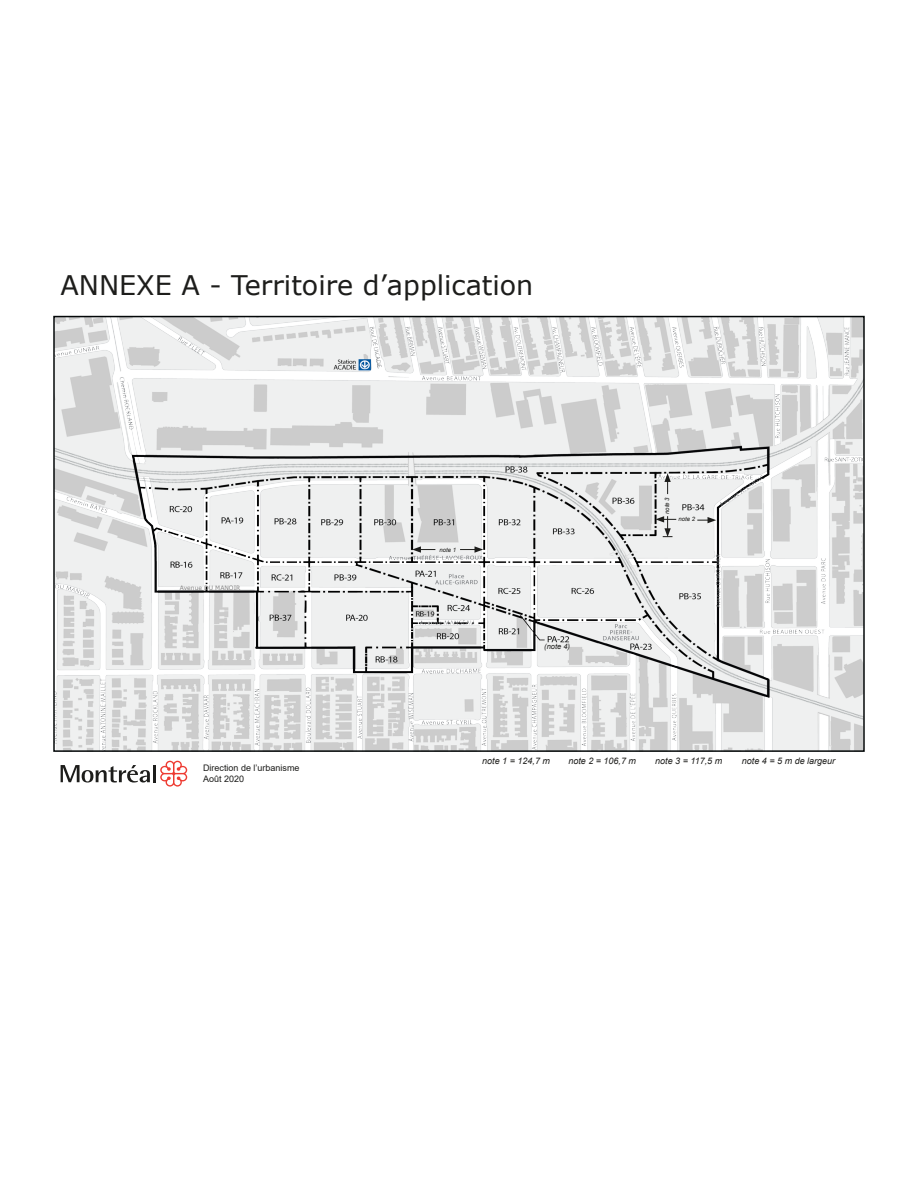
<style>
.page{position:relative;width:918px;height:1188px;background:#fff}
.page>*{position:absolute;margin:0;border:0;box-sizing:border-box;transform-origin:0 0}
.t1{font:27px "Verdana";color:#1d1d1b}
.t2{font:italic 9px "Arial";color:#1d1d1b}
.t3{font:9px/10.8px "Arial";color:#1d1d1b}
.t4{font:italic 7.5px "Arial";color:#1d1d1b}
.t5{font:italic 6px "Arial";color:#1d1d1b}
.t6{font:6px "Verdana";color:#808080}
</style>
<div class="page">
<img style="left:56px;top:319px;width:806px;height:430px">
<div style="left:53px;top:316px;width:812px;height:436px;border:2px solid #030708"></div>
<svg style="left:61px;top:765px;width:89px;height:18px"></svg>
<hr style="left:153px;top:765px;width:3px;height:17px;background:#1d1d1b">
<svg style="left:160px;top:761px;width:27px;height:26px"></svg>
<svg style="left:664px;top:473px;width:7px;height:21px"></svg>
<svg style="left:655px;top:516px;width:21px;height:21px"></svg>
<svg style="left:697px;top:517px;width:19px;height:6px"></svg>
<svg style="left:412px;top:546px;width:23px;height:7px"></svg>
<svg style="left:460px;top:546px;width:23px;height:7px"></svg>
<h1 class="t1" style="left:60px;top:267px;width:475px">ANNEXE A - Territoire d’application</h1>
<p class="t6" style="left:180px;top:583px;width:62px">Avenue DU MANOIR</p>
<p class="t5" style="left:439px;top:546px;width:18px">note 1</p>
<p class="t4" style="left:544px;top:642px;width:27px">(note 4)</p>
<p class="t5" style="left:663px;top:514px;width:18px;rotate:-90deg">note 3</p>
<p class="t5" style="left:678px;top:515px;width:18px">note 2</p>
<p class="t3" style="left:203px;top:763px;width:98px">Direction de l’urbanisme<br>Août 2020</p>
<p class="t2" style="left:482px;top:755px;width:69px">note 1 = 124,7 m</p>
<p class="t2" style="left:568px;top:755px;width:69px">note 2 = 106,7 m</p>
<p class="t2" style="left:655px;top:755px;width:69px">note 3 = 117,5 m</p>
<p class="t2" style="left:742px;top:755px;width:95px">note 4 = 5 m de largeur</p>
</div>
